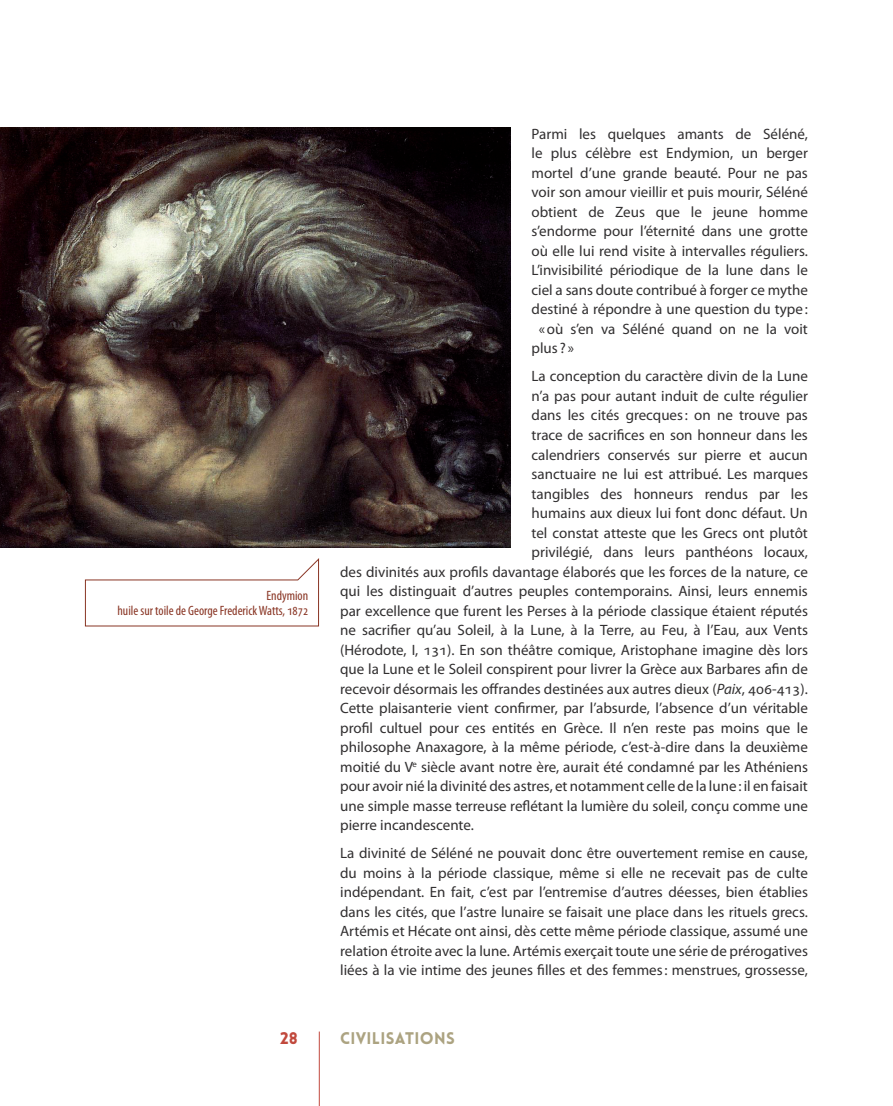
<style>
.page{position:relative;width:893px;height:1106px;background:#fff}
.page>*{position:absolute;margin:0;border:0;box-sizing:border-box;transform-origin:0 0}
.t1{font:900 16.5px "Lovelo";letter-spacing:.02em;color:#aca381}
.t2{font:900 16.5px "Lovelo";color:#c1493d}
.t3{font:15px/19.5px "Myriad Pro";color:#312f30;text-align:justify}
.t4{font:condensed 13.5px/15px "Myriad Pro";color:#893524;text-align:right}
.s1{font-style:italic}
</style>
<div class="page">
<hr style="left:319px;top:1031px;width:1px;height:75px;background:#c1493d">
<svg style="left:85px;top:558px;width:234px;height:68px"></svg>
<img style="left:0;top:128px;width:510px;height:419px">
<p class="t4" style="left:118px;top:588px;width:192px">Endymion<br>huile sur toile de George Frederick Watts, 1872</p>
<p class="t3" style="left:531px;top:124px;width:278px">Parmi les quelques amants de Séléné,</p>
<p class="t3" style="left:531px;top:143px;width:278px">le plus célèbre est Endymion, un berger</p>
<p class="t3" style="left:531px;top:163px;width:278px">mortel d’une grande beauté. Pour ne pas</p>
<p class="t3" style="left:531px;top:182px;width:278px">voir son amour vieillir et puis mourir, Séléné</p>
<p class="t3" style="left:531px;top:202px;width:278px">obtient de Zeus que le jeune homme</p>
<p class="t3" style="left:531px;top:221px;width:278px">s’endorme pour l’éternité dans une grotte</p>
<p class="t3" style="left:531px;top:241px;width:278px">où elle lui rend visite à intervalles réguliers.</p>
<p class="t3" style="left:531px;top:260px;width:278px">L’invisibilité périodique de la lune dans le</p>
<p class="t3" style="left:531px;top:280px;width:278px">ciel a sans doute contribué à forger ce mythe</p>
<p class="t3" style="left:531px;top:299px;width:278px">destiné à répondre à une question du type :</p>
<p class="t3" style="left:539px;top:319px;width:271px">«où s’en va Séléné quand on ne la voit</p>
<p class="t3" style="left:531px;top:338px;width:44px">plus ? »</p>
<p class="t3" style="left:531px;top:366px;width:278px">La conception du caractère divin de la Lune</p>
<p class="t3" style="left:531px;top:386px;width:278px">n’a pas pour autant induit de culte régulier</p>
<p class="t3" style="left:531px;top:405px;width:278px">dans les cités grecques: on ne trouve pas</p>
<p class="t3" style="left:531px;top:425px;width:278px">trace de sacrifices en son honneur dans les</p>
<p class="t3" style="left:531px;top:444px;width:278px">calendriers conservés sur pierre et aucun</p>
<p class="t3" style="left:531px;top:464px;width:278px">sanctuaire ne lui est attribué. Les marques</p>
<p class="t3" style="left:531px;top:483px;width:278px">tangibles des honneurs rendus par les</p>
<p class="t3" style="left:531px;top:503px;width:278px">humains aux dieux lui font donc défaut. Un</p>
<p class="t3" style="left:531px;top:522px;width:278px">tel constat atteste que les Grecs ont plutôt</p>
<p class="t3" style="left:531px;top:542px;width:278px">privilégié, dans leurs panthéons locaux,</p>
<p class="t3" style="left:340px;top:561px;width:469px">des divinités aux profils davantage élaborés que les forces de la nature, ce</p>
<p class="t3" style="left:340px;top:581px;width:469px">qui les distinguait d’autres peuples contemporains. Ainsi, leurs ennemis</p>
<p class="t3" style="left:340px;top:600px;width:469px">par excellence que furent les Perses à la période classique étaient réputés</p>
<p class="t3" style="left:340px;top:620px;width:469px">ne sacrifier qu’au Soleil, à la Lune, à la Terre, au Feu, à l’Eau, aux Vents</p>
<p class="t3" style="left:340px;top:639px;width:469px">(Hérodote, I, 131). En son théâtre comique, Aristophane imagine dès lors</p>
<p class="t3" style="left:340px;top:659px;width:469px">que la Lune et le Soleil conspirent pour livrer la Grèce aux Barbares afin de</p>
<p class="t3" style="left:340px;top:678px;width:469px">recevoir désormais les offrandes destinées aux autres dieux (<span class="s1">Paix</span>, 406-413).</p>
<p class="t3" style="left:340px;top:698px;width:469px">Cette plaisanterie vient confirmer, par l’absurde, l’absence d’un véritable</p>
<p class="t3" style="left:340px;top:717px;width:469px">profil cultuel pour ces entités en Grèce. Il n’en reste pas moins que le</p>
<p class="t3" style="left:340px;top:737px;width:469px">philosophe Anaxagore, à la même période, c’est-à-dire dans la deuxième</p>
<p class="t3" style="left:340px;top:756px;width:469px">moitié du V<sup>e</sup> siècle avant notre ère, aurait été condamné par les Athéniens</p>
<p class="t3" style="left:340px;top:776px;width:469px">pour avoir nié la divinité des astres, et notamment celle de la lune: il en faisait</p>
<p class="t3" style="left:340px;top:795px;width:469px">une simple masse terreuse reflétant la lumière du soleil, conçu comme une</p>
<p class="t3" style="left:340px;top:815px;width:135px">pierre incandescente.</p>
<p class="t3" style="left:340px;top:843px;width:469px">La divinité de Séléné ne pouvait donc être ouvertement remise en cause, du moins à la période classique, même si elle ne recevait pas de culte indépendant. En fait, c’est par l’entremise d’autres déesses, bien établies dans les cités, que l’astre lunaire se faisait une place dans les rituels grecs.<br>Artémis et Hécate ont ainsi, dès cette même période classique, assumé une relation étroite avec la lune. Artémis exerçait toute une série de prérogatives liées à la vie intime des jeunes filles et des femmes: menstrues, grossesse,</p>
<p class="t2" style="left:280px;top:1027px;width:19px">28</p>
<p class="t1" style="left:340px;top:1027px;width:116px">CIVILISATIONS</p>
</div>
